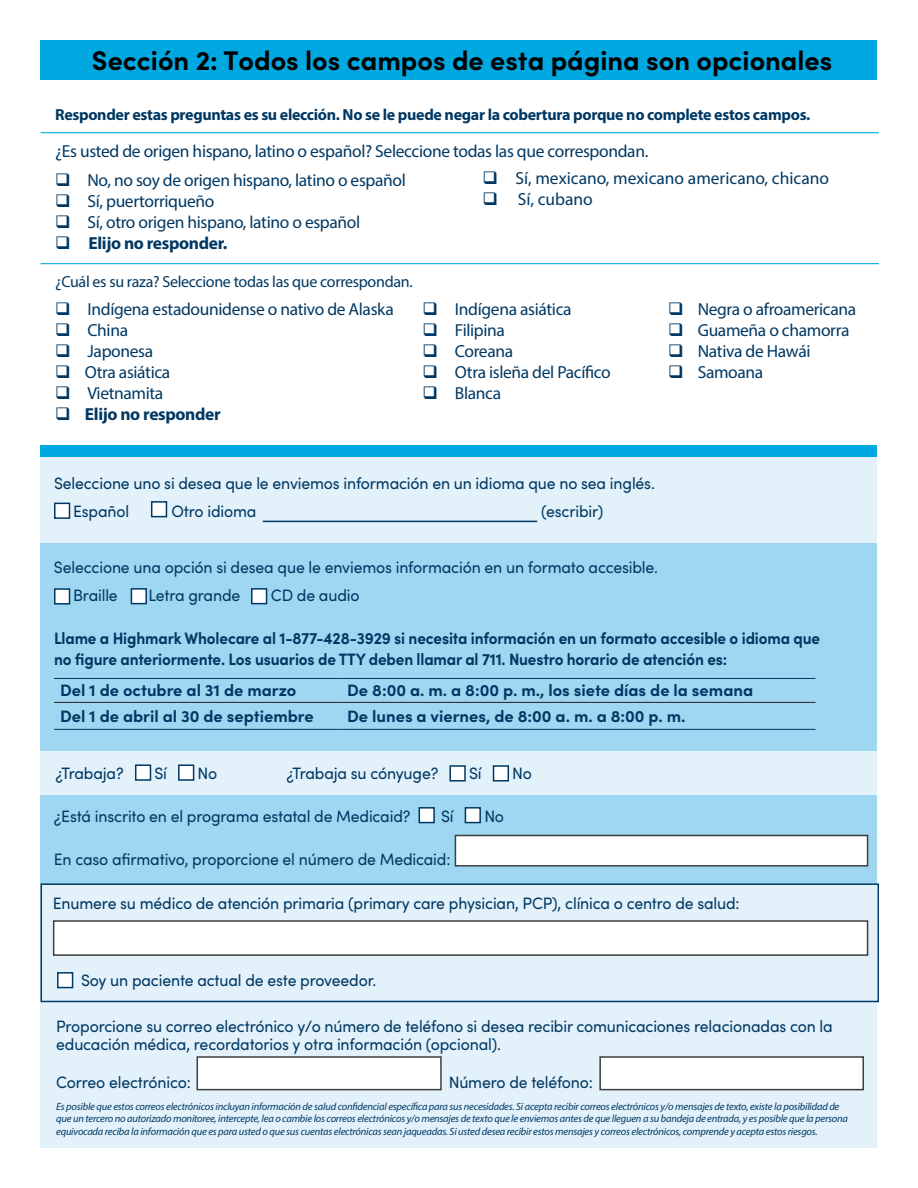
<style>
.page{position:relative;width:918px;height:1188px;background:#fff}
.page>*{position:absolute;margin:0;border:0;box-sizing:border-box;transform-origin:0 0}
.t1{font:700 27px "Sofia Pro";color:#000}
.t2{font:17.4px/21px "Myriad Pro";letter-spacing:-.02em;color:#003863}
.t3{font:17.4px "Myriad Pro";color:#003863}
.t4{font:700 17.4px "Myriad Pro";letter-spacing:-.02em;color:#003863}
.t5{font:16.5px/27.8px "Sofia Pro";letter-spacing:-.01em;color:#003863;scale:.96 1}
.t6{font:700 16.5px/21px "Sofia Pro";letter-spacing:-.01em;color:#003863;scale:.93 1}
.t7{font:700 16.5px "Sofia Pro";letter-spacing:-.01em;color:#003863}
.t8{font:700 16.05px "Myriad Pro";letter-spacing:-.02em;color:#003863}
.t9{font:16.05px "Myriad Pro";letter-spacing:-.02em;color:#003863}
.t10{font:italic 10.5px/12.6px "Myriad Pro";letter-spacing:-.02em;color:#003863}
</style>
<div class="page">
<div style="left:40px;top:457px;width:838px;height:691px;background:#e3f1fb"></div>
<div style="left:40px;top:445px;width:838px;height:12px;background:#00a8e2"></div>
<div style="left:40px;top:543px;width:838px;height:208px;background:#9fd7f2"></div>
<div style="left:40px;top:795px;width:838px;height:89px;background:#9fd7f2"></div>
<div style="left:54px;top:588px;width:16px;height:17px;background:#fff;border:2px solid #003863"></div>
<div style="left:131px;top:588px;width:16px;height:16px;background:#fff;border:2px solid #003863"></div>
<div style="left:251px;top:588px;width:16px;height:16px;background:#fff;border:2px solid #003863"></div>
<hr style="left:54px;top:702px;width:287px;height:1px;background:#231f20">
<hr style="left:341px;top:702px;width:474px;height:1px;background:#231f20">
<hr style="left:54px;top:678px;width:287px;height:1px;background:#003863">
<hr style="left:341px;top:678px;width:474px;height:1px;background:#003863">
<hr style="left:54px;top:729px;width:287px;height:1px;background:#003863">
<hr style="left:341px;top:729px;width:474px;height:1px;background:#003863">
<div style="left:53px;top:920px;width:815px;height:36px;background:#fff;border:2px solid #3e3e3f"></div>
<div style="left:54px;top:503px;width:16px;height:16px;background:#fff;border:2px solid #003863"></div>
<div style="left:135px;top:764px;width:16px;height:17px;background:#fff;border:2px solid #003863"></div>
<div style="left:178px;top:764px;width:16px;height:17px;background:#fff;border:2px solid #003863"></div>
<div style="left:449px;top:765px;width:17px;height:17px;background:#fff;border:2px solid #003863"></div>
<div style="left:151px;top:501px;width:16px;height:16px;background:#fff;border:2px solid #003863"></div>
<div style="left:493px;top:765px;width:16px;height:17px;background:#fff;border:2px solid #003863"></div>
<hr style="left:41px;top:263px;width:838px;height:1px;background:#00a8e2">
<hr style="left:41px;top:132px;width:838px;height:1px;background:#00a8e2">
<div style="left:455px;top:835px;width:413px;height:32px;background:#fff;border:2px solid #3e3e3f"></div>
<div style="left:419px;top:807px;width:16px;height:16px;background:#fff;border:2px solid #003863"></div>
<div style="left:465px;top:807px;width:16px;height:16px;background:#fff;border:2px solid #003863"></div>
<div style="left:57px;top:972px;width:16px;height:16px;background:#fff;border:2px solid #003863"></div>
<div style="left:197px;top:1056px;width:245px;height:34px;background:#fff;border:2px solid #3e3e3f"></div>
<div style="left:40px;top:883px;width:839px;height:119px;border:2px solid #003863"></div>
<div style="left:599px;top:1056px;width:265px;height:34px;background:#fff;border:2px solid #3e3e3f"></div>
<hr style="left:263px;top:521px;width:274px;height:1px;background:#003863">
<div style="left:40px;top:40px;width:838px;height:40px;background:#00a8e2"></div>
<h2 class="t1" style="left:92px;top:40px;width:742px">Sección 2: Todos los campos de esta página son opcionales</h2>
<p class="t8" style="left:55px;top:104px;width:757px">Responder estas preguntas es su elección. No se le puede negar la cobertura porque no complete estos campos.</p>
<p class="t2" style="left:55px;top:141px;width:595px">¿Es usted de origen hispano, latino o español? Seleccione todas las que correspondan.</p>
<p class="t2" style="left:55px;top:169px;width:352px">❑ No, no soy de origen hispano, latino o español</p>
<p class="t3" style="left:515px;top:167px;width:315px">Sí, mexicano, mexicano americano, chicano</p>
<p class="t2" style="left:87px;top:190px;width:128px">Sí, puertorriqueño</p>
<p class="t3" style="left:518px;top:188px;width:77px">Sí, cubano</p>
<p class="t2" style="left:87px;top:211px;width:274px">Sí, otro origen hispano, latino o español</p>
<p class="t4" style="left:88px;top:231px;width:140px">Elijo no responder.</p>
<p class="t9" style="left:55px;top:272px;width:359px">¿Cuál es su raza? Seleccione todas las que correspondan.</p>
<p class="t2" style="left:55px;top:299px;width:340px">❑ Indígena estadounidense o nativo de Alaska</p>
<p class="t2" style="left:455px;top:298px;width:118px">Indígena asiática</p>
<p class="t2" style="left:87px;top:320px;width:42px">China</p>
<p class="t2" style="left:455px;top:319px;width:52px">Filipina</p>
<p class="t2" style="left:87px;top:340px;width:67px">Japonesa</p>
<p class="t2" style="left:455px;top:340px;width:60px">Coreana</p>
<p class="t2" style="left:85px;top:361px;width:87px">Otra asiática</p>
<p class="t2" style="left:455px;top:361px;width:157px">Otra isleña del Pacífico</p>
<p class="t2" style="left:698px;top:299px;width:160px">Negra o afroamericana<br>Guameña o chamorra<br>Nativa de Hawái<br>Samoana</p>
<p class="t2" style="left:87px;top:382px;width:77px">Vietnamita</p>
<p class="t2" style="left:455px;top:382px;width:48px">Blanca</p>
<p class="t4" style="left:85px;top:403px;width:137px">Elijo no responder</p>
<p class="t5" style="left:73px;top:468px;width:608px;text-indent:-19px">Seleccione uno si desea que le enviemos información en un idioma que no sea inglés.<br>Español</p>
<p class="t5" style="left:172px;top:496px;width:90px">Otro idioma</p>
<p class="t5" style="left:541px;top:496px;width:66px">(escribir)</p>
<p class="t5" style="left:73px;top:553px;width:611px;text-indent:-19px">Seleccione una opción si desea que le enviemos información en un formato accesible.<br>Braille</p>
<p class="t5" style="left:148px;top:580px;width:97px">Letra grande</p>
<p class="t5" style="left:271px;top:580px;width:94px">CD de audio</p>
<p class="t6" style="left:54px;top:627px;width:825px">Llame a Highmark Wholecare al 1-877-428-3929 si necesita información en un formato accesible o idioma que no figure anteriormente. Los usuarios de TTY deben llamar al 711. Nuestro horario de atención es:</p>
<p class="t7" style="left:60px;top:678px;width:238px">Del 1 de octubre al 31 de marzo</p>
<p class="t7" style="left:347px;top:678px;width:407px">De 8:00 a. m. a 8:00 p. m., los siete días de la semana</p>
<p class="t7" style="left:60px;top:703px;width:255px">Del 1 de abril al 30 de septiembre</p>
<p class="t7" style="left:347px;top:703px;width:340px">De lunes a viernes, de 8:00 a. m. a 8:00 p. m.</p>
<p class="t5" style="left:56px;top:759px;width:73px">¿Trabaja?</p>
<p class="t5" style="left:154px;top:759px;width:15px">Sí</p>
<p class="t5" style="left:198px;top:759px;width:22px">No</p>
<p class="t5" style="left:286px;top:759px;width:160px">¿Trabaja su cónyuge?</p>
<p class="t5" style="left:469px;top:759px;width:15px">Sí</p>
<p class="t5" style="left:512px;top:759px;width:22px">No</p>
<p class="t5" style="left:54px;top:801px;width:373px">¿Está inscrito en el programa estatal de Medicaid?</p>
<p class="t5" style="left:441px;top:801px;width:15px">Sí</p>
<p class="t5" style="left:484px;top:801px;width:22px">No</p>
<p class="t5" style="left:54px;top:844px;width:415px">En caso afirmativo, proporcione el número de Medicaid:</p>
<p class="t5" style="left:53px;top:888px;width:717px">Enumere su médico de atención primaria (primary care physician, PCP), clínica o centro de salud:</p>
<p class="t5" style="left:81px;top:965px;width:309px">Soy un paciente actual de este proveedor.</p>
<p class="t5" style="left:56px;top:1016px;width:810px;line-height:18px">Proporcione su correo electrónico y/o número de teléfono si desea recibir comunicaciones relacionadas con la educación médica, recordatorios y otra información (opcional).</p>
<p class="t5" style="left:56px;top:1067px;width:142px">Correo electrónico:</p>
<p class="t5" style="left:449px;top:1067px;width:152px">Número de teléfono:</p>
<p class="t10" style="left:56px;top:1100px;width:793px">Es posible que estos correos electrónicos incluyan información de salud confidencial específica para sus necesidades. Si acepta recibir correos electrónicos y/o mensajes de texto, existe la posibilidad de que un tercero no autorizado monitoree, intercepte, lea o cambie los correos electrónicos y/o mensajes de texto que le enviemos antes de que lleguen a su bandeja de entrada, y es posible que la persona equivocada reciba la información que es para usted o que sus cuentas electrónicas sean jaqueadas. Si usted desea recibir estos mensajes y correos electrónicos, comprende y acepta estos riesgos.</p>
</div>
